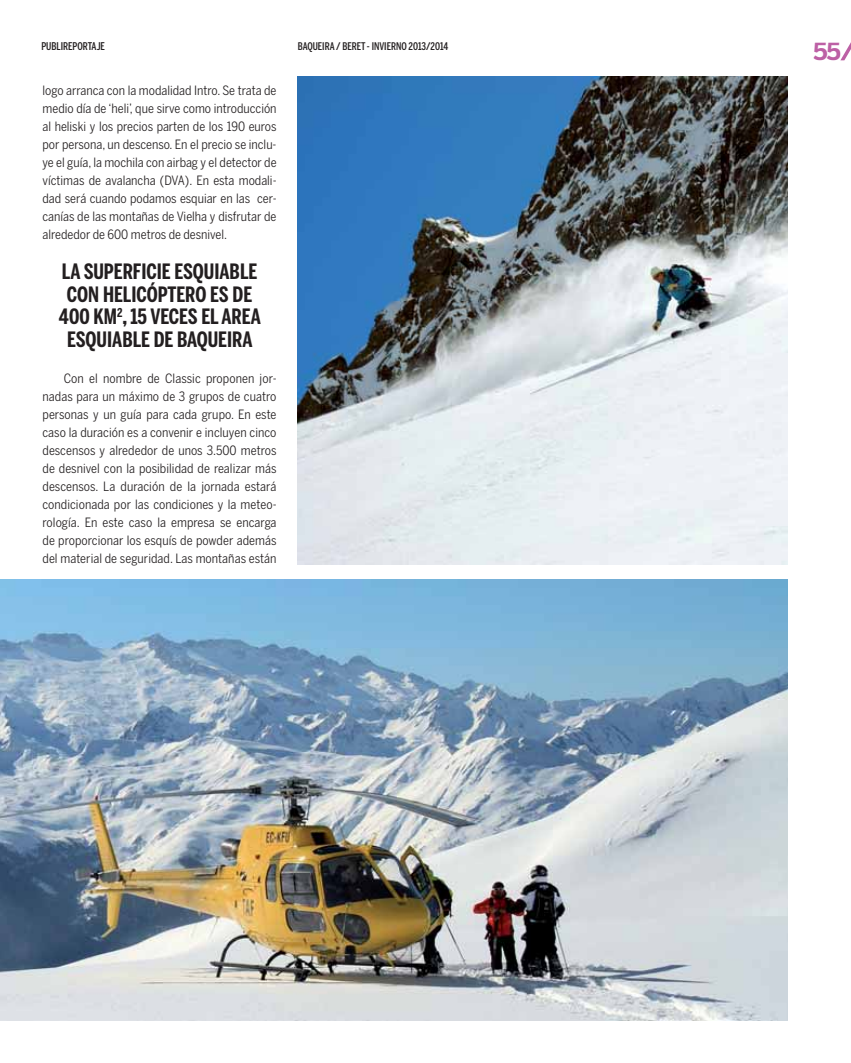
<style>
.page{position:relative;width:851px;height:1063px;background:#fff}
.page>*{position:absolute;margin:0;border:0;box-sizing:border-box;transform-origin:0 0}
.t1{font:700 24px "Benton Sans";color:#bd60a5}
.t2{font:700 21px/22.5px "Benton Sans Comp";color:#231f20;text-align:center}
.t3{font:12.75px/18px "Benton Sans Cond";color:#231f20;text-align:justify}
.t4{font:500 10.65px "Benton Sans Comp";color:#231f20}
.t5{font:500 10.5px "Benton Sans Comp";color:#231f20}
</style>
<div class="page">
<svg style="left:840px;top:44px;width:10px;height:17px"></svg>
<img style="left:0;top:579px;width:787px;height:441px">
<img style="left:298px;top:77px;width:489px;height:487px">
<p class="t4" style="left:41px;top:42px;width:65px">PUBLIREPORTAJE</p>
<p class="t3" style="left:43px;top:82px;width:235px">logo arranca con la modalidad Intro. Se trata de medio día de ‘heli’, que sirve como introducción al heliski y los precios parten de los 190 euros por persona, un descenso. En el precio se inclu&shy;ye el guía, la mochila con airbag y el detector de víctimas de avalancha (DVA). En esta modali&shy;dad será cuando podamos esquiar en las cer&shy;canías de las montañas de Vielha y disfrutar de alrededor de 600 metros de desnivel.</p>
<h2 class="t2" style="left:59px;top:262px;width:203px">LA SUPERFICIE ESQUIABLE<br>CON HELICÓPTERO ES DE<br>400 KM<sup>2</sup>, 15 VECES EL AREA<br>ESQUIABLE DE BAQUEIRA</h2>
<p class="t3" style="left:43px;top:370px;width:235px;text-indent:21px">Con el nombre de Classic proponen jor&shy;nadas para un máximo de 3 grupos de cuatro personas y un guía para cada grupo. En este caso la duración es a convenir e incluyen cinco descensos y alrededor de unos 3.500 metros de desnivel con la posibilidad de realizar más descensos. La duración de la jornada estará condicionada por las condiciones y la meteo&shy;rología. En este caso la empresa se encarga de proporcionar los esquís de powder además del material de seguridad. Las montañas están</p>
<p class="t5" style="left:298px;top:43px;width:152px">BAQUEIRA / BERET - INVIERNO 2013/2014</p>
<h1 class="t1" style="left:812px;top:43px;width:30px">55</h1>
</div>
